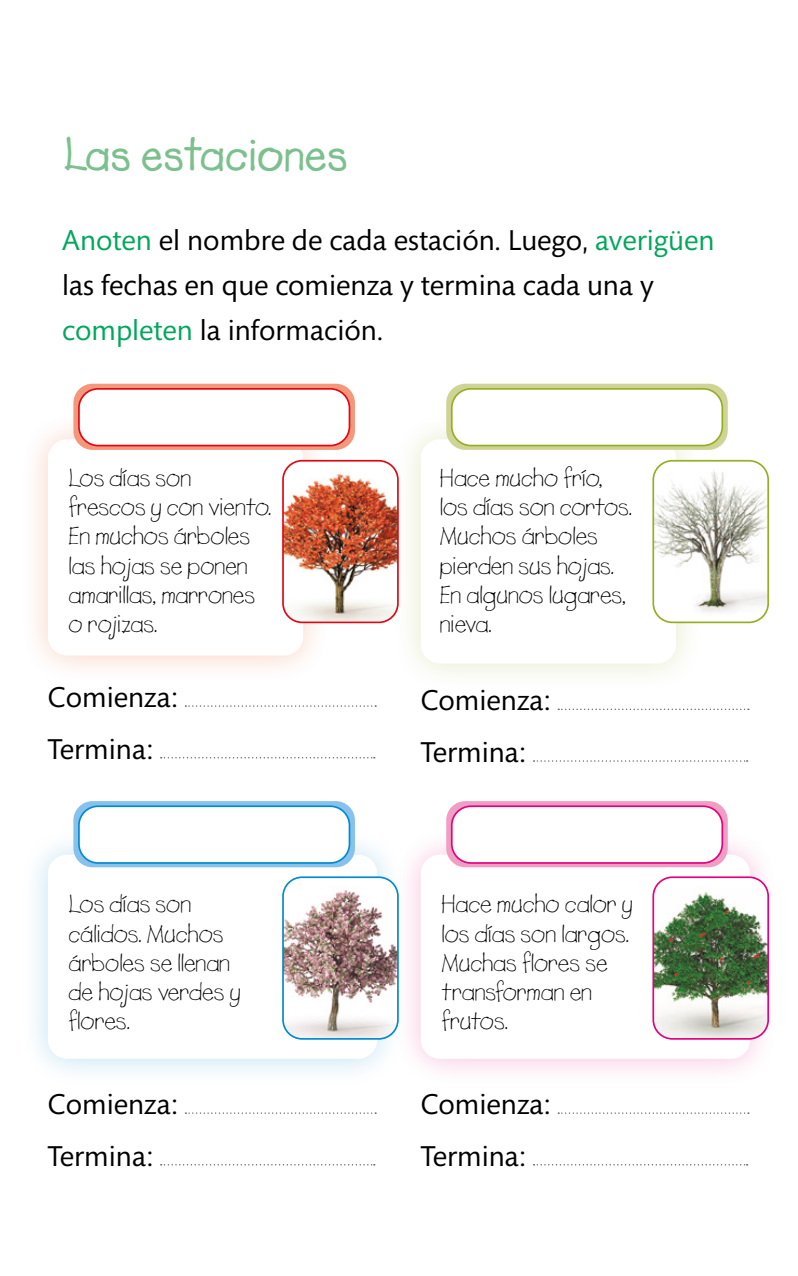
<style>
.page{position:relative;width:798px;height:1276px;background:#fff}
.page>*{position:absolute;margin:0;border:0;box-sizing:border-box;transform-origin:0 0}
.titulos{font:47.25px "Lemonade ICG Bold";color:#7bc08d}
.consigna{font:29.25px/51.8px "Mundo Sans Std";color:#000}
.consigna-2{font:24.75px/29.2px "Lemonade ICG";color:#000}
.s1{color:#00a75c}
</style>
<div class="page">
<div style="left:20px;top:411px;width:311px;height:272px;background:#e84e0e;opacity:.25"></div>
<div style="left:48px;top:439px;width:255px;height:216px;background:#fff;border-radius:19px"></div>
<svg style="left:73px;top:384px;width:282px;height:66px;background:#f29177"></svg>
<div style="left:79px;top:389px;width:270px;height:56px;background:#fff;border-radius:19px"></div>
<div style="left:78px;top:388px;width:272px;height:58px;border:2px solid #e30612;border-radius:19px"></div>
<hr style="left:183px;top:704px;width:196px;height:3px;background:#000;opacity:.3">
<div style="left:158px;top:754px;width:221px;height:5px;background:#000;opacity:.3"></div>
<div style="left:392px;top:411px;width:311px;height:280px;background:#95ae22;opacity:.25"></div>
<div style="left:420px;top:439px;width:255px;height:224px;background:#fff;border-radius:19px"></div>
<svg style="left:446px;top:384px;width:281px;height:66px;background:#cbd28f"></svg>
<div style="left:451px;top:389px;width:271px;height:56px;background:#fff;border-radius:19px"></div>
<div style="left:450px;top:388px;width:272px;height:58px;border:2px solid #95ae22;border-radius:19px"></div>
<hr style="left:555px;top:707px;width:196px;height:3px;background:#000;opacity:.3">
<hr style="left:531px;top:758px;width:220px;height:4px;background:#000;opacity:.3">
<div style="left:20px;top:827px;width:385px;height:260px;background:#008ad2;opacity:.25"></div>
<div style="left:48px;top:854px;width:329px;height:204px;background:#fff;border-radius:19px"></div>
<div style="left:73px;top:801px;width:282px;height:66px;background:#86c2eb;border-radius:19px"></div>
<div style="left:79px;top:806px;width:270px;height:57px;background:#fff;border-radius:19px"></div>
<div style="left:78px;top:805px;width:272px;height:59px;border:2px solid #008ad2;border-radius:19px"></div>
<hr style="left:183px;top:1111px;width:196px;height:3px;background:#000;opacity:.3">
<div style="left:158px;top:1161px;width:221px;height:5px;background:#000;opacity:.3"></div>
<div style="left:392px;top:827px;width:386px;height:260px;background:#e5007d;opacity:.25"></div>
<div style="left:420px;top:854px;width:329px;height:204px;background:#fff;border-radius:19px"></div>
<div style="left:446px;top:801px;width:281px;height:66px;background:#f19ec4;border-radius:19px"></div>
<div style="left:451px;top:806px;width:271px;height:57px;background:#fff;border-radius:19px"></div>
<div style="left:450px;top:805px;width:272px;height:59px;border:2px solid #e5007d;border-radius:19px"></div>
<hr style="left:555px;top:1111px;width:196px;height:3px;background:#000;opacity:.3">
<div style="left:531px;top:1161px;width:220px;height:5px;background:#000;opacity:.3"></div>
<div style="left:653px;top:461px;width:114px;height:161px;background:#fff;border-radius:19px"></div>
<img style="left:655px;top:463px;width:112px;height:153px">
<div style="left:652px;top:460px;width:116px;height:163px;border:2px solid #95ae22;border-radius:19px"></div>
<div style="left:283px;top:461px;width:115px;height:161px;background:#fff;border-radius:19px"></div>
<img style="left:283px;top:469px;width:115px;height:152px">
<div style="left:282px;top:460px;width:116px;height:163px;border:2px solid #e30612;border-radius:19px"></div>
<div style="left:653px;top:877px;width:114px;height:162px;background:#fff;border-radius:19px"></div>
<img style="left:654px;top:887px;width:113px;height:151px">
<div style="left:652px;top:876px;width:116px;height:163px;border:2px solid #e5007d;border-radius:19px"></div>
<div style="left:283px;top:877px;width:115px;height:162px;background:#fff;border-radius:19px"></div>
<img style="left:283px;top:886px;width:115px;height:153px">
<div style="left:282px;top:876px;width:116px;height:163px;border:2px solid #008ad2;border-radius:19px"></div>
<p class="titulos" style="left:64px;top:126px;width:286px">Las estaciones</p>
<p class="consigna" style="left:62px;top:218px;width:653px;line-height:45px"><span class="s1">Anoten</span> el nombre de cada estación. Luego, <span class="s1">averigüen </span>las fechas en que comienza y termina cada una y <span class="s1">completen</span> la información.</p>
<p class="consigna-2" style="left:69px;top:463px;width:204px">Los días son frescos y con viento.<br>En muchos árboles las hojas se ponen amarillas, marrones o rojizas.</p>
<p class="consigna" style="left:48px;top:672px;width:131px">Comienza:<br>Termina:</p>
<p class="consigna-2" style="left:69px;top:889px;width:173px">Los días son cálidos. Muchos árboles se llenan de hojas verdes y flores.</p>
<p class="consigna" style="left:48px;top:1079px;width:131px">Comienza:<br>Termina:</p>
<p class="consigna-2" style="left:439px;top:463px;width:194px">Hace mucho frío, los días son cortos.<br>Muchos árboles pierden sus hojas.<br>En algunos lugares, nieva.</p>
<p class="consigna" style="left:420px;top:675px;width:131px">Comienza:<br>Termina:</p>
<p class="consigna-2" style="left:441px;top:889px;width:193px">Hace mucho calor y los días son largos.<br>Muchas flores se transforman en frutos.</p>
<p class="consigna" style="left:420px;top:1079px;width:131px">Comienza:<br>Termina:</p>
</div>
